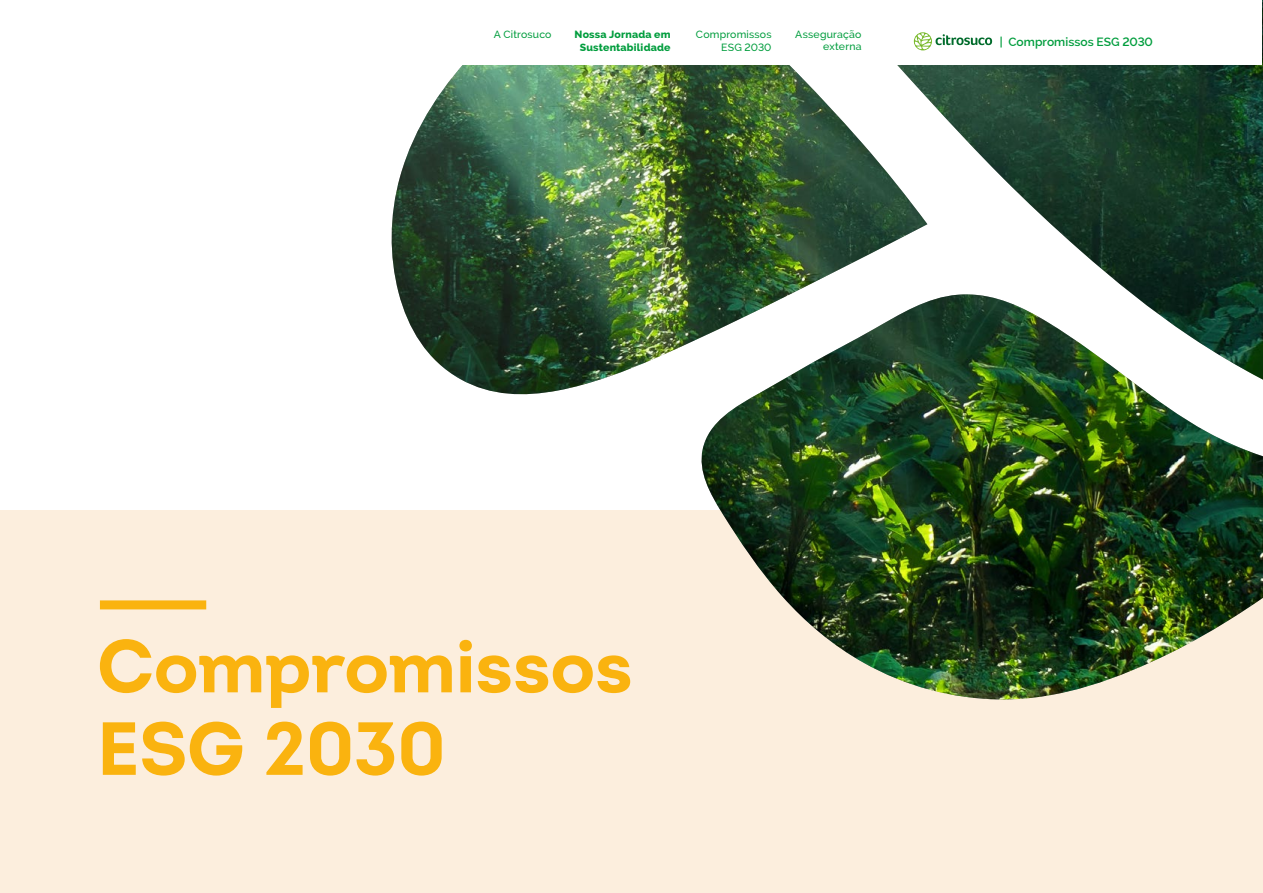
<style>
.page{position:relative;width:1263px;height:893px;background:#fff}
.page>*{position:absolute;margin:0;border:0;box-sizing:border-box;transform-origin:0 0}
._00_titulo_abre{font:700 75px/82.5px "Intro";letter-spacing:-.01em;color:#fab30f}
._00_header{font:600 12px "Raleway";letter-spacing:.005em;color:#009d3d}
._00_header-2{font:500 10.5px/12px "Raleway";letter-spacing:.02em;color:#009d3d;text-align:right}
._00_header-3{font:800 10.5px/13.5px "Raleway";letter-spacing:.02em;color:#009d3d;text-align:center}
</style>
<div class="page">
<div style="left:0;top:510px;width:1263px;height:383px;background:#fceedd"></div>
<img style="left:391px;top:0;width:872px;height:700px">
<div style="left:100px;top:600px;width:106px;height:9px;background:#fab30f"></div>
<div style="left:1px;top:1px;width:1261px;height:64px;background:#fff"></div>
<svg style="left:914px;top:32px;width:78px;height:19px"></svg>
<p class="_00_header-2" style="left:494px;top:28px;width:59px">A Citrosuco</p>
<p class="_00_header-3" style="left:574px;top:27px;width:97px">Nossa Jornada em<br>Sustentabilidade</p>
<p class="_00_header-2" style="left:696px;top:27px;width:77px;line-height:13.5px">Compromissos<br>ESG 2030</p>
<p class="_00_header-2" style="left:795px;top:28px;width:68px">Asseguração externa</p>
<p class="_00_header" style="left:1000px;top:35px;width:154px">| Compromissos ESG 2030</p>
<p class="_00_titulo_abre" style="left:97px;top:624px;width:538px">Compromissos<br>ESG 2030</p>
</div>
